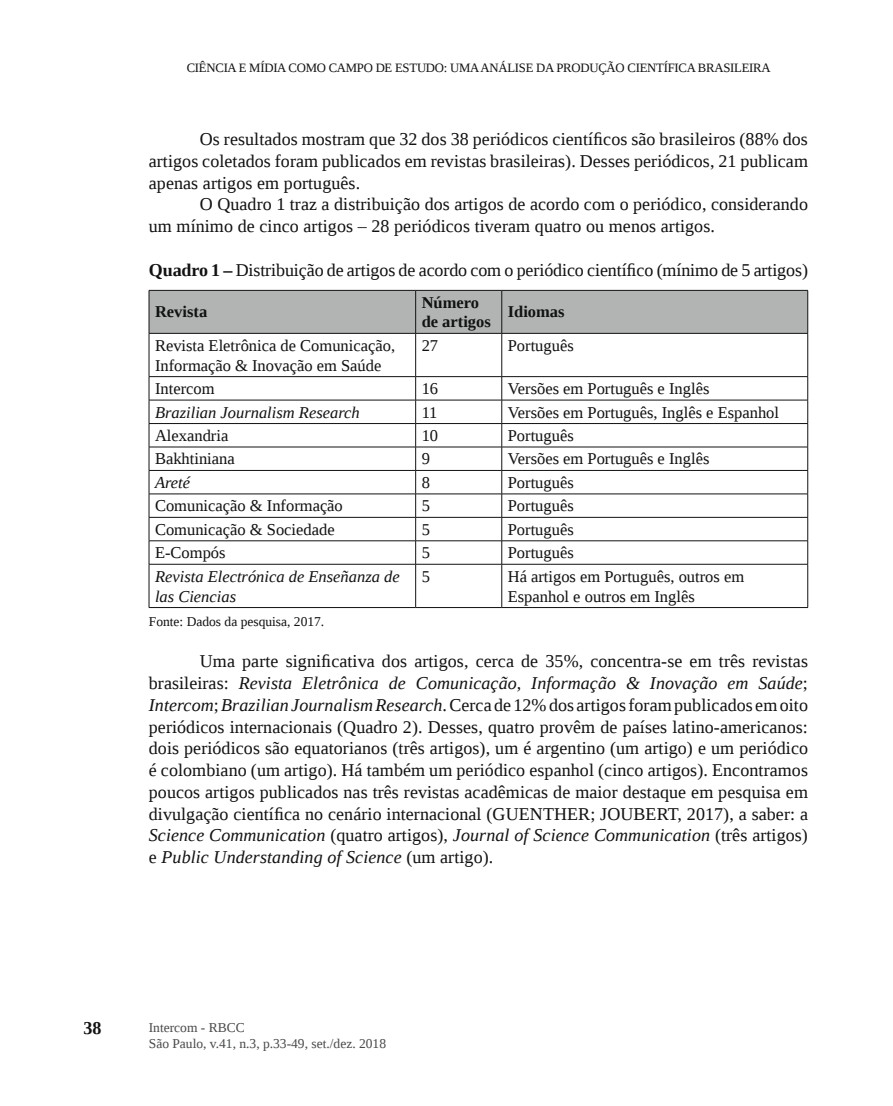
<style>
.page{position:relative;width:893px;height:1106px;background:#fff}
.page>*{position:absolute;margin:0;border:0;box-sizing:border-box;transform-origin:0 0}
.t1{font:18px/21.8px "Liberation Serif";letter-spacing:.005em;color:#121212;text-align:justify}
.t2{font:700 18px "Liberation Serif";color:#121212}
.t3{font:16.5px/19.8px "Liberation Serif";color:#121212}
.t4{font:italic 16.5px/19.8px "Liberation Serif";color:#121212}
.t5{font:700 16.5px/19.8px "Liberation Serif";color:#121212}
.t6{font:13.5px/16.2px "Liberation Serif";color:#494b4b}
.t7{font:13.5px "Liberation Serif";color:#121212}
.t8{font:12.75px "Liberation Serif";letter-spacing:-.02em;color:#121212}
.s1{font-weight:700}
.s2{font-style:italic}
</style>
<div class="page">
<div style="left:150px;top:291px;width:657px;height:42px;background:#b2b4b4"></div>
<hr style="left:149px;top:290px;width:267px;height:1px;background:#121212">
<hr style="left:149px;top:290px;width:1px;height:43px;background:#121212">
<hr style="left:416px;top:290px;width:86px;height:1px;background:#121212">
<hr style="left:415px;top:290px;width:1px;height:43px;background:#121212">
<hr style="left:502px;top:290px;width:306px;height:1px;background:#121212">
<hr style="left:501px;top:290px;width:1px;height:43px;background:#121212">
<hr style="left:807px;top:290px;width:1px;height:43px;background:#121212">
<hr style="left:149px;top:333px;width:267px;height:1px;background:#121212">
<hr style="left:149px;top:333px;width:1px;height:43px;background:#121212">
<hr style="left:416px;top:333px;width:86px;height:1px;background:#121212">
<hr style="left:415px;top:333px;width:1px;height:43px;background:#121212">
<hr style="left:502px;top:333px;width:306px;height:1px;background:#121212">
<hr style="left:501px;top:333px;width:1px;height:43px;background:#121212">
<hr style="left:807px;top:333px;width:1px;height:43px;background:#121212">
<hr style="left:149px;top:376px;width:267px;height:1px;background:#121212">
<hr style="left:416px;top:376px;width:86px;height:1px;background:#121212">
<hr style="left:502px;top:376px;width:306px;height:1px;background:#121212">
<hr style="left:149px;top:400px;width:267px;height:1px;background:#121212">
<hr style="left:416px;top:400px;width:86px;height:1px;background:#121212">
<hr style="left:502px;top:400px;width:306px;height:1px;background:#121212">
<hr style="left:149px;top:423px;width:267px;height:1px;background:#121212">
<hr style="left:416px;top:423px;width:86px;height:1px;background:#121212">
<hr style="left:502px;top:423px;width:306px;height:1px;background:#121212">
<hr style="left:149px;top:447px;width:267px;height:1px;background:#121212">
<hr style="left:416px;top:447px;width:86px;height:1px;background:#121212">
<hr style="left:502px;top:447px;width:306px;height:1px;background:#121212">
<hr style="left:149px;top:470px;width:267px;height:1px;background:#121212">
<hr style="left:416px;top:470px;width:86px;height:1px;background:#121212">
<hr style="left:502px;top:470px;width:306px;height:1px;background:#121212">
<hr style="left:149px;top:493px;width:267px;height:1px;background:#121212">
<hr style="left:416px;top:493px;width:86px;height:1px;background:#121212">
<hr style="left:502px;top:493px;width:306px;height:1px;background:#121212">
<hr style="left:149px;top:517px;width:267px;height:1px;background:#121212">
<hr style="left:416px;top:517px;width:86px;height:1px;background:#121212">
<hr style="left:502px;top:517px;width:306px;height:1px;background:#121212">
<hr style="left:149px;top:540px;width:267px;height:1px;background:#121212">
<svg style="left:149px;top:377px;width:1px;height:187px"></svg>
<hr style="left:416px;top:540px;width:86px;height:1px;background:#121212">
<svg style="left:415px;top:377px;width:1px;height:187px"></svg>
<hr style="left:502px;top:540px;width:306px;height:1px;background:#121212">
<svg style="left:501px;top:377px;width:1px;height:187px"></svg>
<svg style="left:807px;top:377px;width:1px;height:187px"></svg>
<hr style="left:149px;top:564px;width:267px;height:1px;background:#121212">
<hr style="left:149px;top:564px;width:1px;height:43px;background:#121212">
<hr style="left:416px;top:564px;width:86px;height:1px;background:#121212">
<hr style="left:415px;top:564px;width:1px;height:43px;background:#121212">
<hr style="left:502px;top:564px;width:306px;height:1px;background:#121212">
<hr style="left:501px;top:564px;width:1px;height:43px;background:#121212">
<hr style="left:807px;top:564px;width:1px;height:43px;background:#121212">
<hr style="left:149px;top:607px;width:267px;height:1px;background:#121212">
<hr style="left:416px;top:607px;width:86px;height:1px;background:#121212">
<hr style="left:502px;top:607px;width:306px;height:1px;background:#121212">
<p class="t8" style="left:187px;top:63px;width:585px">CIÊNCIA E MÍDIA COMO CAMPO DE ESTUDO: UMA ANÁLISE DA PRODUÇÃO CIENTÍFICA BRASILEIRA</p>
<p class="t1" style="left:149px;top:128px;width:661px;text-indent:51px">Os resultados mostram que 32 dos 38 periódicos científicos são brasileiros (88% dos artigos coletados foram publicados em revistas brasileiras). Desses periódicos, 21 publicam apenas artigos em português.</p>
<p class="t1" style="left:149px;top:193px;width:661px;text-indent:51px">O Quadro 1 traz a distribuição dos artigos de acordo com o periódico, considerando um mínimo de cinco artigos – 28 periódicos tiveram quatro ou menos artigos.</p>
<p class="t1" style="left:149px;top:259px;width:661px"><span class="s1">Quadro 1 –</span> Distribuição de artigos de acordo com o periódico científico (mínimo de 5 artigos)</p>
<p class="t5" style="left:155px;top:303px;width:54px">Revista</p>
<p class="t5" style="left:422px;top:294px;width:71px">Número de artigos</p>
<p class="t5" style="left:508px;top:303px;width:58px">Idiomas</p>
<p class="t3" style="left:155px;top:335px;width:242px">Revista Eletrônica de Comunicação,<br>Informação &amp; Inovação em Saúde</p>
<p class="t3" style="left:422px;top:337px;width:18px">27</p>
<p class="t3" style="left:508px;top:337px;width:67px">Português</p>
<p class="t3" style="left:155px;top:380px;width:61px">Intercom</p>
<p class="t3" style="left:422px;top:380px;width:18px">16</p>
<p class="t3" style="left:508px;top:380px;width:203px">Versões em Português e Inglês</p>
<p class="t4" style="left:155px;top:402px;width:206px">Brazilian Journalism Research</p>
<p class="t3" style="left:422px;top:403px;width:17px">11</p>
<p class="t3" style="left:508px;top:402px;width:273px">Versões em Português, Inglês e Espanhol</p>
<p class="t3" style="left:155px;top:425px;width:75px">Alexandria</p>
<p class="t3" style="left:422px;top:427px;width:18px">10</p>
<p class="t3" style="left:508px;top:427px;width:67px">Português</p>
<p class="t3" style="left:155px;top:450px;width:81px">Bakhtiniana</p>
<p class="t3" style="left:422px;top:450px;width:10px">9</p>
<p class="t3" style="left:508px;top:450px;width:203px">Versões em Português e Inglês</p>
<p class="t4" style="left:155px;top:472px;width:37px">Areté</p>
<p class="t3" style="left:422px;top:474px;width:10px">8</p>
<p class="t3" style="left:508px;top:474px;width:67px">Português</p>
<p class="t3" style="left:155px;top:497px;width:189px">Comunicação &amp; Informação</p>
<p class="t3" style="left:422px;top:497px;width:10px">5</p>
<p class="t3" style="left:508px;top:497px;width:67px">Português</p>
<p class="t3" style="left:155px;top:521px;width:181px">Comunicação &amp; Sociedade</p>
<p class="t3" style="left:422px;top:521px;width:10px">5</p>
<p class="t3" style="left:508px;top:521px;width:67px">Português</p>
<p class="t3" style="left:155px;top:543px;width:72px">E-Compós</p>
<p class="t3" style="left:422px;top:544px;width:10px">5</p>
<p class="t3" style="left:508px;top:544px;width:67px">Português</p>
<p class="t4" style="left:155px;top:566px;width:246px">Revista Electrónica de Enseñanza de las Ciencias</p>
<p class="t3" style="left:422px;top:568px;width:10px">5</p>
<p class="t3" style="left:508px;top:566px;width:238px">Há artigos em Português, outros em<br>Espanhol e outros em Inglês</p>
<p class="t7" style="left:149px;top:617px;width:177px">Fonte: Dados da pesquisa, 2017.</p>
<p class="t1" style="left:149px;top:650px;width:661px;text-indent:51px">Uma parte significativa dos artigos, cerca de 35%, concentra-se em três revistas brasileiras: <span class="s2">Revista Eletrônica de Comunicação, Informação &amp; Inovação em Saúde</span>; <span class="s2">Intercom</span>; <span class="s2">Brazilian Journalism Research</span>. Cerca de 12% dos artigos foram publicados em oito periódicos internacionais (Quadro 2). Desses, quatro provêm de países latino-americanos: dois periódicos são equatorianos (três artigos), um é argentino (um artigo) e um periódico é colombiano (um artigo). Há também um periódico espanhol (cinco artigos). Encontramos poucos artigos publicados nas três revistas acadêmicas de maior destaque em pesquisa em divulgação científica no cenário internacional (GUENTHER; JOUBERT, 2017), a saber: a <span class="s2">Science Communication</span> (quatro artigos), <span class="s2">Journal of Science Communication</span> (três artigos) e <span class="s2">Public Understanding of Science</span> (um artigo).</p>
<p class="t2" style="left:84px;top:1021px;width:19px">38</p>
<p class="t6" style="left:149px;top:1020px;width:239px">Intercom - RBCC<br>São Paulo, v.41, n.3, p.33-49, set./dez. 2018</p>
</div>
